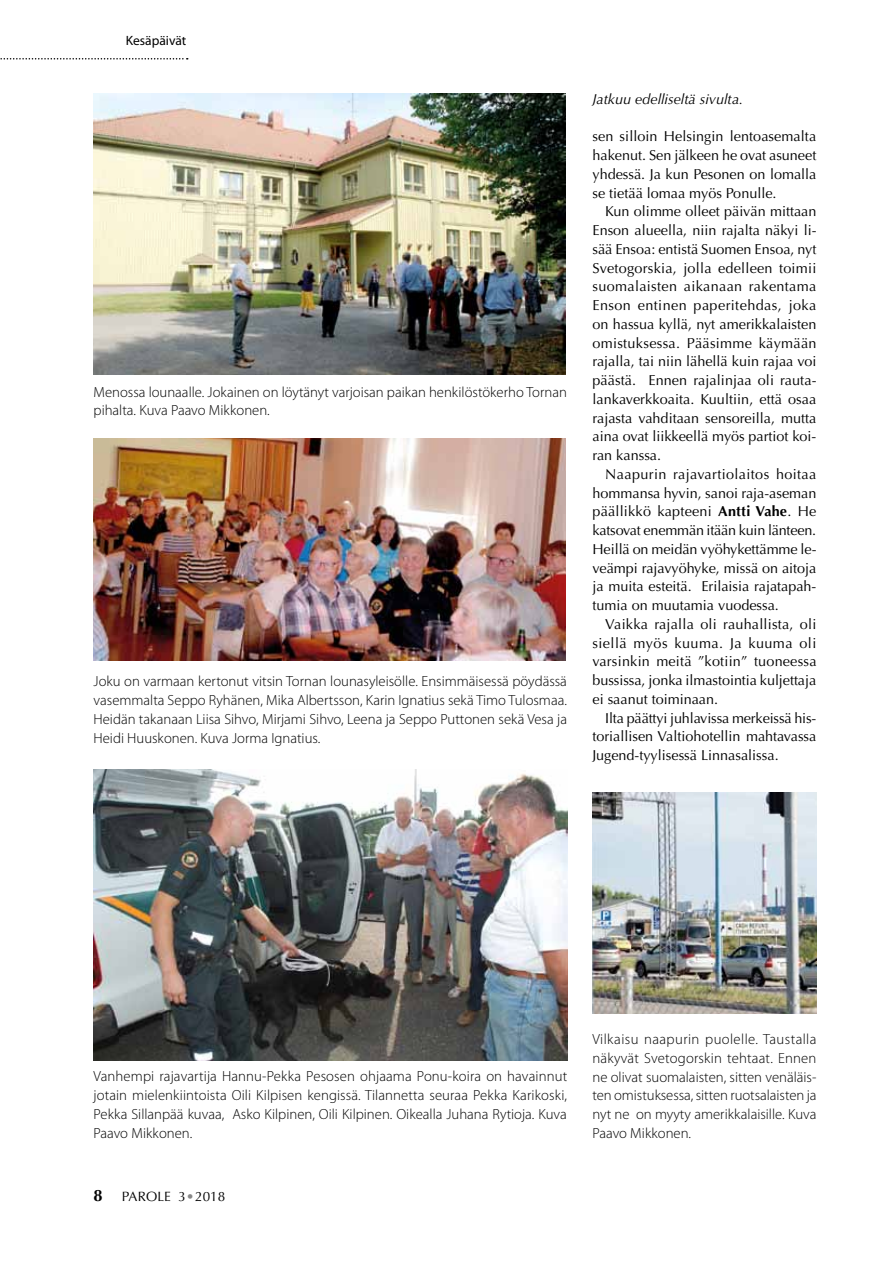
<style>
.page{position:relative;width:893px;height:1263px;background:#fff}
.page>*{position:absolute;margin:0;border:0;box-sizing:border-box;transform-origin:0 0}
.t1{font:700 16.5px "Optima";color:#000}
.t2{font:300 14.7px/18.8px "Myriad Pro";color:#000;text-align:justify}
.t3{font:14.4px/18.8px "Optima";color:#000;text-align:justify}
.t4{font:italic 14.4px "Optima";color:#000}
.t5{font:13.5px "Optima";letter-spacing:.005em;color:#000}
.t6{font:13.5px "Myriad Pro";color:#000}
.s1{font-weight:700}
.s2{color:#878787}
</style>
<div class="page">
<svg style="left:0;top:58px;width:188px;height:2px"></svg>
<img style="left:94px;top:438px;width:472px;height:222px">
<img style="left:94px;top:770px;width:473px;height:290px">
<img style="left:94px;top:94px;width:472px;height:280px">
<img style="left:592px;top:792px;width:224px;height:221px">
<p class="t6" style="left:126px;top:32px;width:62px">Kesäpäivät</p>
<p class="t2" style="left:94px;top:383px;width:475px">Menossa lounaalle. Jokainen on löytänyt varjoisan paikan henkilöstökerho Tornan pihalta. Kuva Paavo Mikkonen.</p>
<p class="t2" style="left:94px;top:672px;width:475px">Joku on varmaan kertonut vitsin Tornan lounasyleisölle. Ensimmäisessä pöydässä vasemmalta Seppo Ryhänen, Mika Albertsson, Karin Ignatius sekä Timo Tulosmaa.<br>Heidän takanaan Liisa Sihvo, Mirjami Sihvo, Leena ja Seppo Puttonen sekä Vesa ja Heidi Huuskonen. Kuva Jorma Ignatius.</p>
<p class="t4" style="left:592px;top:90px;width:152px">Jatkuu edelliseltä sivulta.</p>
<p class="t3" style="left:592px;top:127px;width:225px">sen silloin Helsingin lentoasemalta hakenut. Sen jälkeen he ovat asuneet yhdessä. Ja kun Pesonen on lomalla se tietää lomaa myös Ponulle.</p>
<p class="t3" style="left:592px;top:202px;width:226px;text-indent:13px">Kun olimme olleet päivän mittaan Enson alueella, niin rajalta näkyi li&shy;sää Ensoa: entistä Suomen Ensoa, nyt Svetogorskia, jolla edelleen toimii suomalaisten aikanaan rakentama Enson entinen paperitehdas, joka on hassua kyllä, nyt amerikkalaisten omistuksessa. Pääsimme käymään rajalla, tai niin lähellä kuin rajaa voi päästä. Ennen rajalinjaa oli rauta&shy;lankaverkkoaita. Kuultiin, että osaa rajasta vahditaan sensoreilla, mutta aina ovat liikkeellä myös partiot koi&shy;ran kanssa.</p>
<p class="t3" style="left:592px;top:465px;width:225px;text-indent:13px">Naapurin rajavartiolaitos hoitaa hommansa hyvin, sanoi raja-aseman päällikkö kapteeni <span class="s1">Antti Vahe</span>. He katsovat enemmän itään kuin länteen.<br>Heillä on meidän vyöhykettämme le&shy;veämpi rajavyöhyke, missä on aitoja ja muita esteitä. Erilaisia rajatapah&shy;tumia on muutamia vuodessa.</p>
<p class="t3" style="left:592px;top:615px;width:226px;text-indent:13px">Vaikka rajalla oli rauhallista, oli siellä myös kuuma. Ja kuuma oli varsinkin meitä ”kotiin” tuoneessa bussissa, jonka ilmastointia kuljettaja ei saanut toiminaan.</p>
<p class="t3" style="left:592px;top:708px;width:225px;text-indent:13px">Ilta päättyi juhlavissa merkeissä his&shy;toriallisen Valtiohotellin mahtavassa Jugend-tyylisessä Linnasalissa.</p>
<p class="t2" style="left:94px;top:1067px;width:475px">Vanhempi rajavartija Hannu-Pekka Pesosen ohjaama Ponu-koira on havainnut jotain mielenkiintoista Oili Kilpisen kengissä. Tilannetta seuraa Pekka Karikoski, Pekka Sillanpää kuvaa, Asko Kilpinen, Oili Kilpinen. Oikealla Juhana Rytioja. Kuva Paavo Mikkonen.</p>
<p class="t1" style="left:94px;top:1186px;width:11px">8</p>
<p class="t5" style="left:122px;top:1189px;width:105px">PAROLE 3<span class="s2">•</span> 2018</p>
<p class="t2" style="left:592px;top:1030px;width:225px">Vilkaisu naapurin puolelle. Taustalla näkyvät Svetogorskin tehtaat. Ennen ne olivat suomalaisten, sitten venäläis&shy;ten omistuksessa, sitten ruotsalaisten ja nyt ne on myyty amerikkalaisille. Kuva Paavo Mikkonen.</p>
</div>
